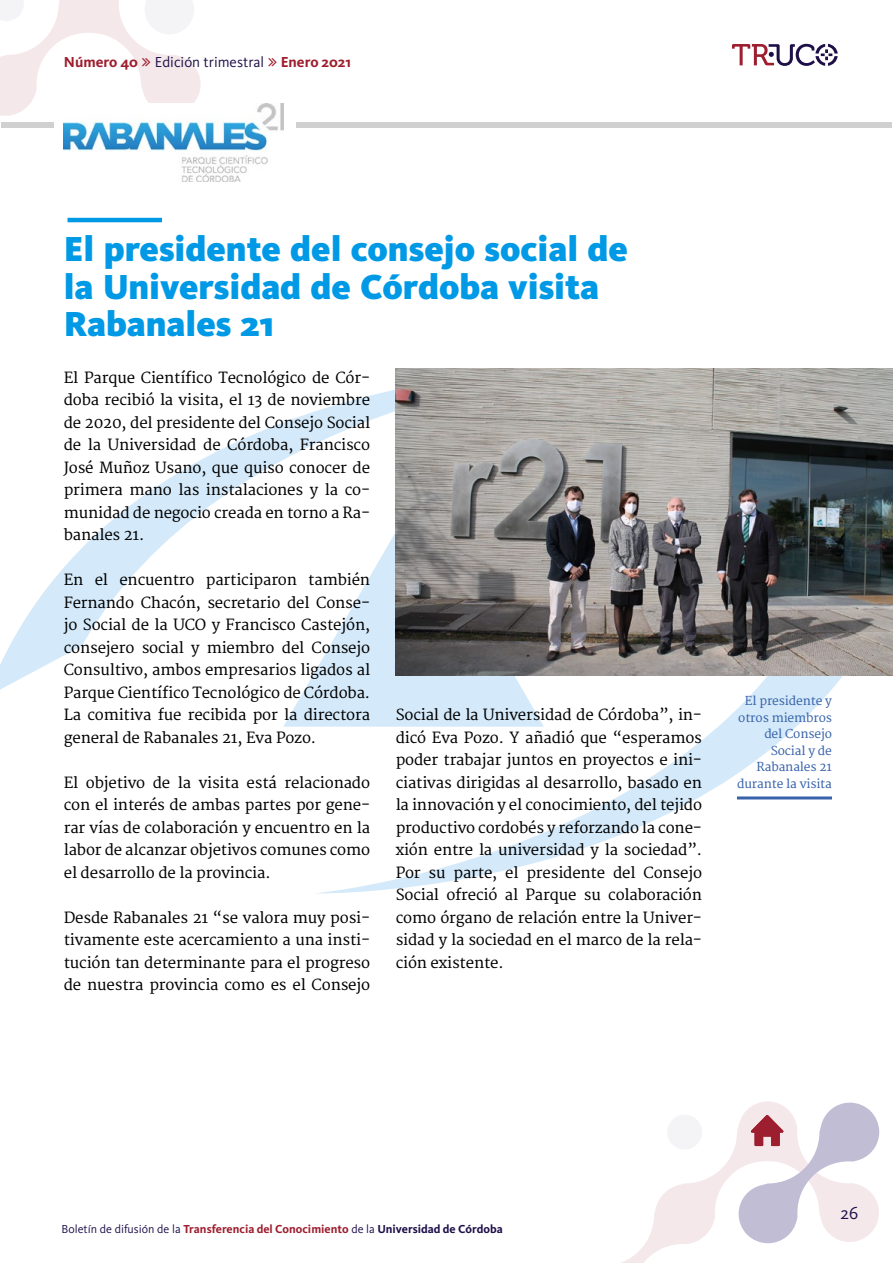
<style>
.page{position:relative;width:893px;height:1263px;background:#fff}
.page>*{position:absolute;margin:0;border:0;box-sizing:border-box;transform-origin:0 0}
.t1{font:900 36px/37.5px "Kievit OT";color:#0099e6}
.t2{font:18px "Kievit OT";color:#1e0f49}
.t3{font:15px/22.5px "Merriweather";letter-spacing:-.01em;color:#000;text-align:justify}
.t4{font:700 15px "Kievit OT";color:#9d1e2e}
.t5{font:700 12px "Kievit OT";color:#9d1e2e}
.t6{font:12px/16.5px "Merriweather";letter-spacing:-.01em;color:#3863ab;text-align:right}
.s1{font-weight:400;color:#1e0f49}
.s2{color:#1e0f49}
</style>
<div class="page">
<svg style="left:0;top:368px;width:577px;height:322px"></svg>
<svg style="left:316px;top:675px;width:577px;height:219px"></svg>
<svg style="left:283px;top:501px;width:261px;height:226px;fill:#d4e9f9"></svg>
<svg style="left:621px;top:1101px;width:150px;height:162px"></svg>
<svg style="left:732px;top:44px;width:106px;height:22px"></svg>
<img style="left:201px;top:104px;width:83px;height:77px">
<div style="left:296px;top:122px;width:596px;height:6px;background:#d0d0d0"></div>
<img style="left:396px;top:369px;width:497px;height:306px">
<hr style="left:68px;top:218px;width:94px;height:4px;background:#0099e6">
<hr style="left:737px;top:796px;width:95px;height:3px;background:#3863ab">
<svg style="left:739px;top:1102px;width:140px;height:141px"></svg>
<svg style="left:0;top:0;width:201px;height:182px"></svg>
<p class="t4" style="left:64px;top:53px;width:289px">Número 40 <span class="s1">Edición trimestral</span> Enero 2021</p>
<h1 class="t1" style="left:64px;top:230px;width:566px">El presidente del consejo social de la Universidad de Córdoba visita<br>Rabanales 21</h1>
<p class="t3" style="left:64px;top:367px;width:308px">El Parque Científico Tecnológico de Cór&shy;doba recibió la visita, el 13 de noviembre de 2020, del presidente del Consejo Social de la Universidad de Córdoba, Francisco José Muñoz Usano, que quiso conocer de primera mano las instalaciones y la co&shy;munidad de negocio creada en torno a Ra&shy;banales 21.</p>
<p class="t3" style="left:64px;top:569px;width:308px">En el encuentro participaron también Fernando Chacón, secretario del Conse&shy;jo Social de la UCO y Francisco Castejón, consejero social y miembro del Consejo Consultivo, ambos empresarios ligados al Parque Científico Tecnológico de Córdoba.<br>La comitiva fue recibida por la directora general de Rabanales 21, Eva Pozo.</p>
<p class="t3" style="left:64px;top:772px;width:308px">El objetivo de la visita está relacionado con el interés de ambas partes por gene&shy;rar vías de colaboración y encuentro en la labor de alcanzar objetivos comunes como el desarrollo de la provincia.</p>
<p class="t3" style="left:64px;top:907px;width:308px">Desde Rabanales 21 “se valora muy posi&shy;tivamente este acercamiento a una insti&shy;tución tan determinante para el progreso de nuestra provincia como es el Consejo</p>
<p class="t3" style="left:396px;top:704px;width:308px">Social de la Universidad de Córdoba”, in&shy;dicó Eva Pozo. Y añadió que “esperamos poder trabajar juntos en proyectos e ini&shy;ciativas dirigidas al desarrollo, basado en la innovación y el conocimiento, del tejido productivo cordobés y reforzando la cone&shy;xión entre la universidad y la sociedad”.<br>Por su parte, el presidente del Consejo Social ofreció al Parque su colaboración como órgano de relación entre la Univer&shy;sidad y la sociedad en el marco de la rela&shy;ción existente.</p>
<p class="t6" style="left:737px;top:693px;width:96px">El presidente y otros miembros del Consejo<br>Social y de<br>Rabanales 21 durante la visita</p>
<p class="t5" style="left:62px;top:1222px;width:443px"><span class="s1">Boletín de difusión de la</span> Transferencia del Conocimiento <span class="s1">de la</span> <span class="s2">Universidad de Córdoba</span></p>
<p class="t2" style="left:840px;top:1202px;width:19px">26</p>
</div>
